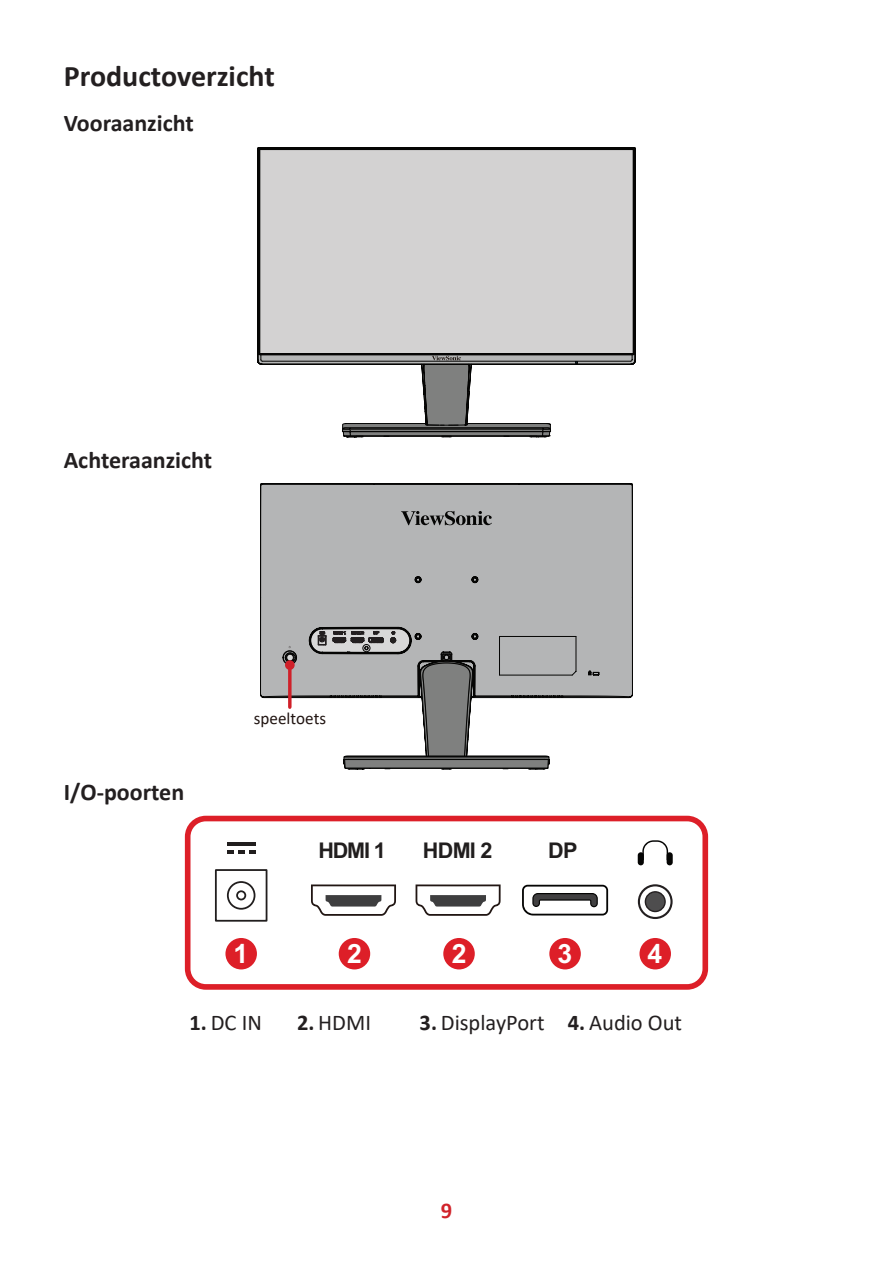
<style>
.page{position:relative;width:893px;height:1263px;background:#fff}
.page>*{position:absolute;margin:0;border:0;box-sizing:border-box;transform-origin:0 0}
.t1{font:700 30px "Calibri";color:#231f20}
.t2{font:700 26.55px "Arial";color:#fff}
.t3{font:700 24px "Calibri";color:#231f20}
.t4{font:22.5px "Calibri";color:#231f20}
.t5{font:700 22.5px "Calibri";color:#d1232a}
.t6{font:700 21.6px "Arial";letter-spacing:-.035em;color:#211e1e}
.t7{font:17.1px "Calibri";color:#211512}
.s1{font-weight:700}
</style>
<div class="page">
<div style="left:257px;top:147px;width:378px;height:202px;background:#d3d2d2"></div>
<svg style="left:257px;top:349px;width:379px;height:89px"></svg>
<div style="left:260px;top:483px;width:373px;height:215px;background:#b4b5b6"></div>
<svg style="left:401px;top:511px;width:91px;height:14px"></svg>
<svg style="left:260px;top:628px;width:370px;height:141px"></svg>
<svg style="left:288px;top:670px;width:4px;height:37px"></svg>
<div style="left:285px;top:660px;width:10px;height:10px;background:#d02029;border-radius:50%"></div>
<div style="left:185px;top:816px;width:523px;height:174px;border:6px solid #dd1f28;border-radius:18px"></div>
<div style="left:225px;top:938px;width:32px;height:31px;background:#dd1f28;border-radius:50%"></div>
<div style="left:339px;top:938px;width:31px;height:31px;background:#dd1f28;border-radius:50%"></div>
<div style="left:443px;top:938px;width:32px;height:31px;background:#dd1f28;border-radius:50%"></div>
<div style="left:549px;top:938px;width:32px;height:31px;background:#dd1f28;border-radius:50%"></div>
<div style="left:639px;top:938px;width:32px;height:31px;background:#dd1f28;border-radius:50%"></div>
<svg style="left:311px;top:884px;width:85px;height:32px"></svg>
<svg style="left:416px;top:884px;width:85px;height:32px"></svg>
<hr style="left:227px;top:843px;width:29px;height:3px;background:#211e1e">
<svg style="left:227px;top:850px;width:29px;height:3px"></svg>
<svg style="left:214px;top:869px;width:54px;height:53px"></svg>
<svg style="left:638px;top:840px;width:35px;height:25px"></svg>
<svg style="left:639px;top:885px;width:33px;height:33px"></svg>
<div style="left:638px;top:884px;width:35px;height:35px;border:2px solid #231f20;border-radius:50%"></div>
<div style="left:645px;top:892px;width:20px;height:19px;background:#4e4d4e;border-radius:50%"></div>
<div style="left:645px;top:891px;width:21px;height:21px;border:1px solid #231f20;border-radius:50%"></div>
<svg style="left:522px;top:885px;width:86px;height:30px"></svg>
<p class="t1" style="left:64px;top:55px;width:213px">Productoverzicht</p>
<p class="t3" style="left:64px;top:106px;width:131px">Vooraanzicht</p>
<p class="t3" style="left:64px;top:443px;width:150px">Achteraanzicht</p>
<p class="t3" style="left:64px;top:775px;width:122px">I/O-poorten</p>
<p class="t7" style="left:254px;top:706px;width:74px">speeltoets</p>
<p class="t6" style="left:318px;top:835px;width:69px">HDMI 1</p>
<p class="t6" style="left:423px;top:835px;width:71px">HDMI 2</p>
<p class="t6" style="left:548px;top:835px;width:31px">DP</p>
<p class="t2" style="left:233px;top:935px;width:16px">1</p>
<p class="t2" style="left:347px;top:935px;width:16px">2</p>
<p class="t2" style="left:452px;top:935px;width:16px">2</p>
<p class="t2" style="left:557px;top:935px;width:16px">3</p>
<p class="t2" style="left:647px;top:935px;width:16px">4</p>
<p class="t4" style="left:190px;top:1007px;width:74px"><span class="s1">1.</span> DC IN</p>
<p class="t4" style="left:297px;top:1007px;width:76px"><span class="s1">2.</span> HDMI</p>
<p class="t4" style="left:420px;top:1007px;width:264px"><span class="s1">3.</span> DisplayPort <span class="s1">4.</span> Audio Out</p>
<p class="t5" style="left:441px;top:1194px;width:13px">9</p>
</div>
